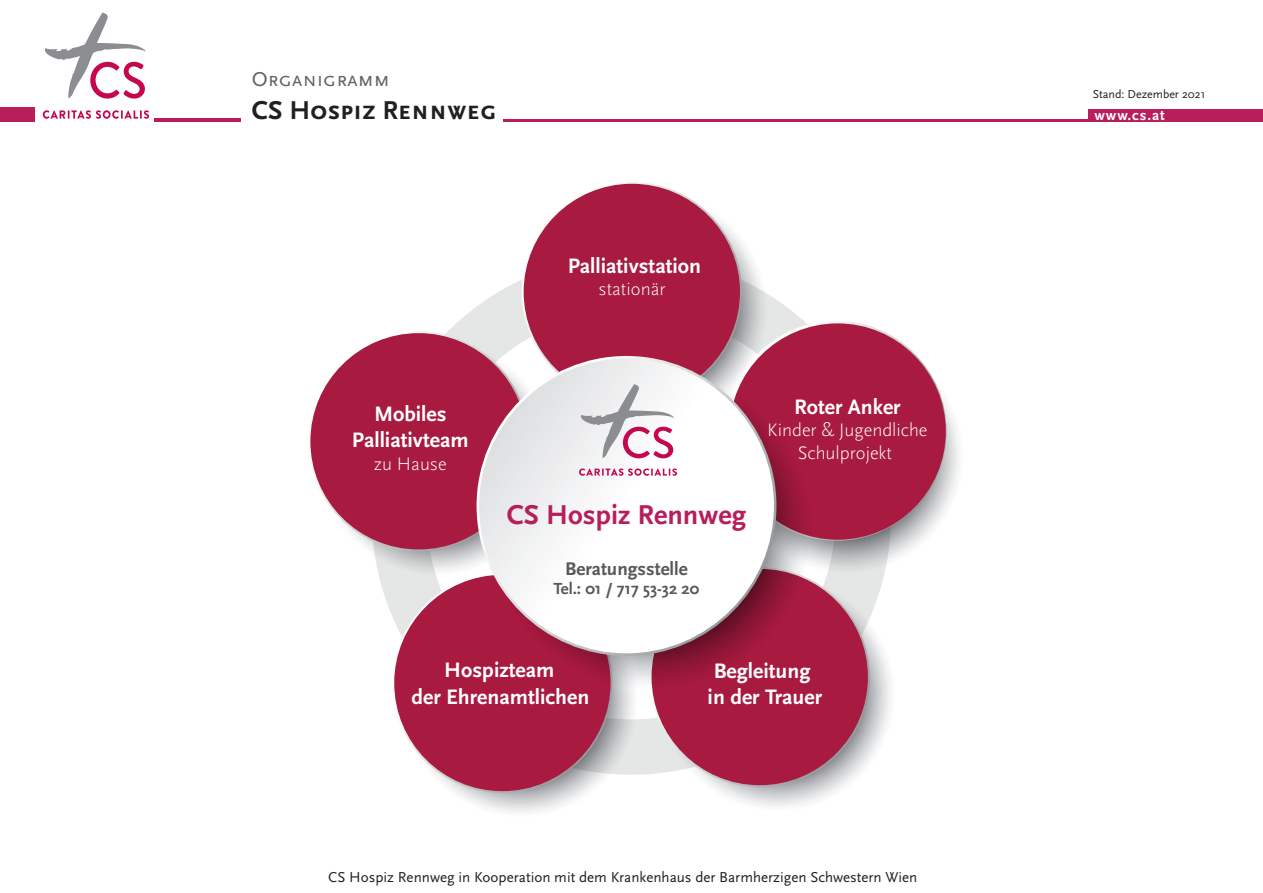
<style>
.page{position:relative;width:1263px;height:893px;background:#fff}
.page>*{position:absolute;margin:0;border:0;box-sizing:border-box;transform-origin:0 0}
.t1{font:700 28.5px "Scala Sans";color:#b71e5c}
.t2{font:700 27px "Scala Sans Caps";color:#231f20}
.t3{font:700 21.9px/26.2px "Scala Sans";color:#fff;text-align:center}
.t4{font:21px "Scala Sans Caps";color:#636366}
.t5{font:700 19.2px "Scala Sans";color:#57585a}
.t6{font:300 18.9px/22.6px "Scala Sans";color:#fff;text-align:center}
.t7{font:700 16.8px "Scala Sans";color:#57585a}
.t8{font:15px "Scala Sans";color:#231f20}
.t9{font:700 15px "Scala Sans";letter-spacing:.06em;color:#fff}
.t10{font:12px "Scala Sans";color:#231f20}
</style>
<div class="page">
<svg style="left:45px;top:12px;width:101px;height:87px"></svg>
<svg style="left:43px;top:110px;width:106px;height:9px"></svg>
<div style="left:1088px;top:109px;width:175px;height:12px;background:#b71e5c"></div>
<div style="left:0;top:107px;width:35px;height:14px;background:#b71e5c"></div>
<hr style="left:503px;top:120px;width:760px;height:2px;background:#b71e5c">
<hr style="left:154px;top:119px;width:86px;height:3px;background:#b71e5c">
<svg style="left:379px;top:279px;width:513px;height:496px"></svg>
<svg style="left:531px;top:192px;width:236px;height:176px"></svg>
<div style="left:524px;top:184px;width:216px;height:216px;background:#a81a3f;border-radius:50%"></div>
<svg style="left:728px;top:338px;width:231px;height:235px"></svg>
<div style="left:729px;top:323px;width:217px;height:217px;background:#a81a3f;border-radius:50%"></div>
<svg style="left:402px;top:582px;width:236px;height:231px"></svg>
<div style="left:394px;top:575px;width:217px;height:216px;background:#a81a3f;border-radius:50%"></div>
<svg style="left:659px;top:576px;width:233px;height:231px"></svg>
<div style="left:651px;top:569px;width:217px;height:216px;background:#a81a3f;border-radius:50%"></div>
<svg style="left:347px;top:340px;width:207px;height:236px"></svg>
<svg style="left:308px;top:331px;width:221px;height:220px"></svg>
<div style="left:310px;top:333px;width:217px;height:216px;background:#a81a3f;border-radius:50%"></div>
<svg style="left:490px;top:368px;width:321px;height:321px"></svg>
<svg style="left:476px;top:356px;width:300px;height:300px;background:#ccc2c7"></svg>
<svg style="left:479px;top:358px;width:295px;height:295px"></svg>
<svg style="left:581px;top:384px;width:93px;height:74px"></svg>
<svg style="left:579px;top:468px;width:98px;height:8px"></svg>
<p class="t4" style="left:252px;top:68px;width:140px">Organigramm</p>
<p class="t2" style="left:252px;top:95px;width:246px">CS Hospiz Rennweg</p>
<p class="t3" style="left:568px;top:253px;width:135px">Palliativstation</p>
<p class="t6" style="left:598px;top:278px;width:69px">stationär</p>
<p class="t3" style="left:352px;top:401px;width:118px">Mobiles<br>Palliativteam</p>
<p class="t6" style="left:374px;top:453px;width:74px">zu Hause</p>
<h1 class="t1" style="left:507px;top:500px;width:241px">CS Hospiz Rennweg</h1>
<p class="t5" style="left:565px;top:558px;width:124px">Beratungsstelle</p>
<p class="t7" style="left:553px;top:579px;width:147px">Tel.: 01 / 717 53-32 20</p>
<p class="t3" style="left:794px;top:394px;width:108px">Roter Anker</p>
<p class="t6" style="left:767px;top:419px;width:162px">Kinder &amp; Jugendliche<br>Schulprojekt</p>
<p class="t3" style="left:411px;top:658px;width:179px">Hospizteam<br>der Ehrenamtlichen</p>
<p class="t3" style="left:708px;top:658px;width:116px;text-align:left">Begleitung in der Trauer</p>
<p class="t8" style="left:328px;top:869px;width:591px">CS Hospiz Rennweg in Kooperation mit dem Krankenhaus der Barmherzigen Schwestern Wien</p>
<p class="t10" style="left:1093px;top:87px;width:114px">Stand: Dezember 2021</p>
<p class="t9" style="left:1094px;top:107px;width:72px">www.cs.at</p>
</div>
